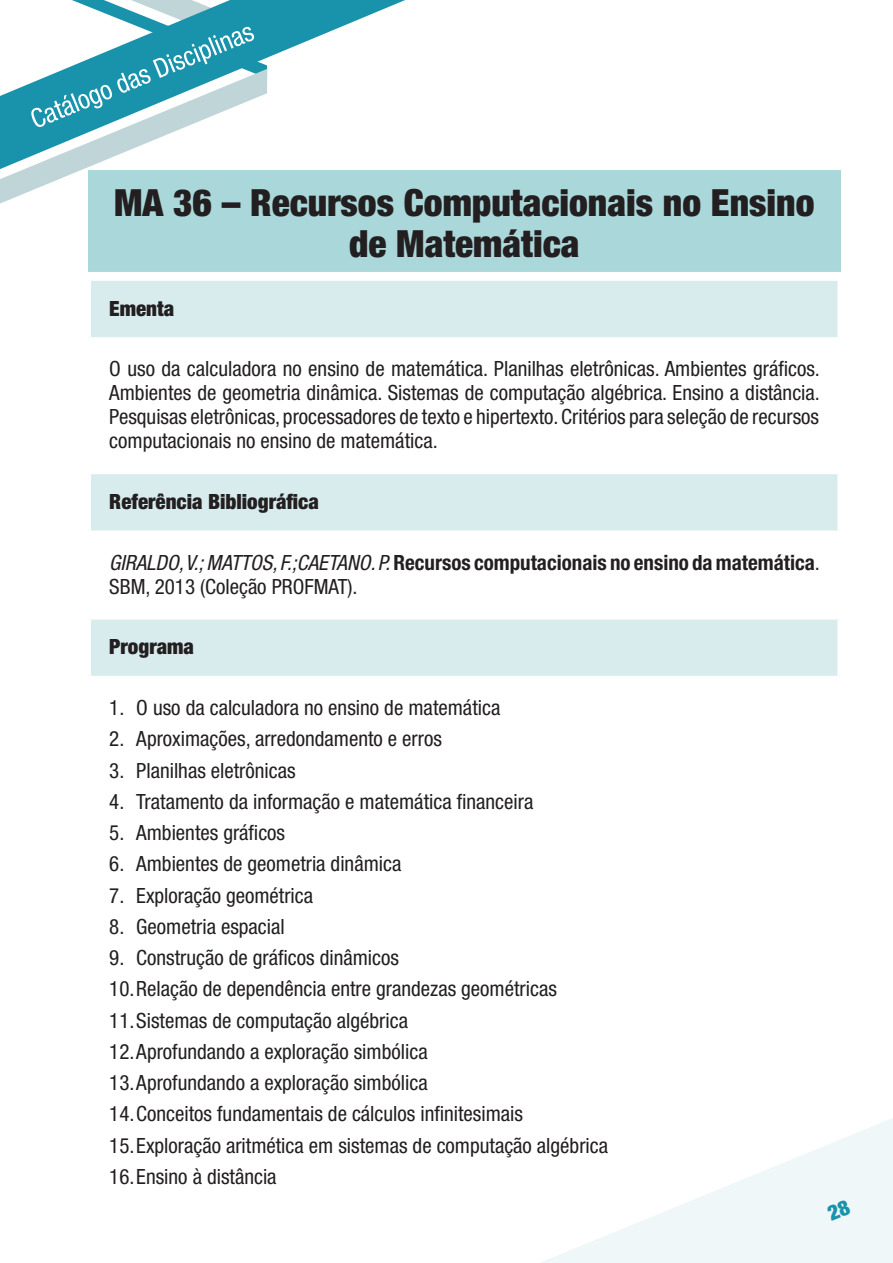
<style>
.page{position:relative;width:893px;height:1263px;background:#fff}
.page>*{position:absolute;margin:0;border:0;box-sizing:border-box;transform-origin:0 0}
.t1{font:900 condensed 37.5px/40.5px "Helvetica Neue LT Pro";color:#231f20;text-align:center}
.t2{font:condensed 21px/31.2px "Helvetica Neue LT Pro";color:#231f20;text-align:justify}
.t3{font:700 condensed 21px "Helvetica Neue LT Std";color:#231f20}
.t4{font:900 condensed 21px "Helvetica Neue LT Pro";color:#231f20}
.s1{font-family:"Helvetica Neue LT Pro";font-weight:400;font-style:italic}
.s2{font-family:"Helvetica Neue LT Pro";font-weight:400}
</style>
<div class="page">
<div style="left:88px;top:170px;width:752px;height:106px;background:#aad7d9"></div>
<svg style="left:91px;top:281px;width:746px;height:395px"></svg>
<div style="left:85px;top:272px;width:758px;height:9px;background:#fff"></div>
<div style="left:85px;top:337px;width:758px;height:6px;background:#fff"></div>
<div style="left:85px;top:465px;width:758px;height:9px;background:#fff"></div>
<div style="left:85px;top:530px;width:758px;height:6px;background:#fff"></div>
<div style="left:85px;top:610px;width:758px;height:9px;background:#fff"></div>
<svg style="left:541px;top:1118px;width:352px;height:145px"></svg>
<svg style="left:267px;top:0;width:138px;height:79px"></svg>
<svg style="left:0;top:0;width:267px;height:204px"></svg>
<svg style="left:826px;top:1199px;width:25px;height:21px"></svg>
<h1 class="t1" style="left:114px;top:182px;width:702px">MA 36 – Recursos Computacionais no Ensino de Matemática</h1>
<p class="t4" style="left:109px;top:295px;width:66px">Ementa</p>
<p class="t2" style="left:109px;top:357px;width:712px;line-height:24px">O uso da calculadora no ensino de matemática. Planilhas eletrônicas. Ambientes gráficos.<br>Ambientes de geometria dinâmica. Sistemas de computação algébrica. Ensino a distância.<br>Pesquisas eletrônicas, processadores de texto e hipertexto. Critérios para seleção de recursos computacionais no ensino de matemática.</p>
<p class="t4" style="left:109px;top:489px;width:211px">Referência Bibliográfica</p>
<p class="t3" style="left:109px;top:550px;width:712px"><span class="s1">GIRALDO, V.; MATTOS, F.;CAETANO. P.</span> Recursos computacionais no ensino da matemática<span class="s2">.</span></p>
<p class="t2" style="left:109px;top:571px;width:250px">SBM, 2013 (Coleção PROFMAT).</p>
<p class="t4" style="left:109px;top:634px;width:86px">Programa</p>
<p class="t2" style="left:109px;top:692px;width:393px">1. O uso da calculadora no ensino de matemática</p>
<p class="t2" style="left:109px;top:723px;width:334px">2. Aproximações, arredondamento e erros</p>
<p class="t2" style="left:109px;top:754px;width:188px">3. Planilhas eletrônicas</p>
<p class="t2" style="left:109px;top:786px;width:426px">4. Tratamento da informação e matemática financeira</p>
<p class="t2" style="left:109px;top:817px;width:177px">5. Ambientes gráficos</p>
<p class="t2" style="left:109px;top:848px;width:294px">6. Ambientes de geometria dinâmica</p>
<p class="t2" style="left:109px;top:879px;width:205px">7. Exploração geométrica</p>
<p class="t2" style="left:109px;top:911px;width:177px">8. Geometria espacial</p>
<p class="t2" style="left:109px;top:942px;width:500px;text-align:left">9. Construção de gráficos dinâmicos<br>10.Relação de dependência entre grandezas geométricas 11.Sistemas de computação algébrica<br>12.Aprofundando a exploração simbólica<br>13.Aprofundando a exploração simbólica<br>14.Conceitos fundamentais de cálculos infinitesimais 15.Exploração aritmética em sistemas de computação algébrica 16.Ensino à distância</p>
</div>
